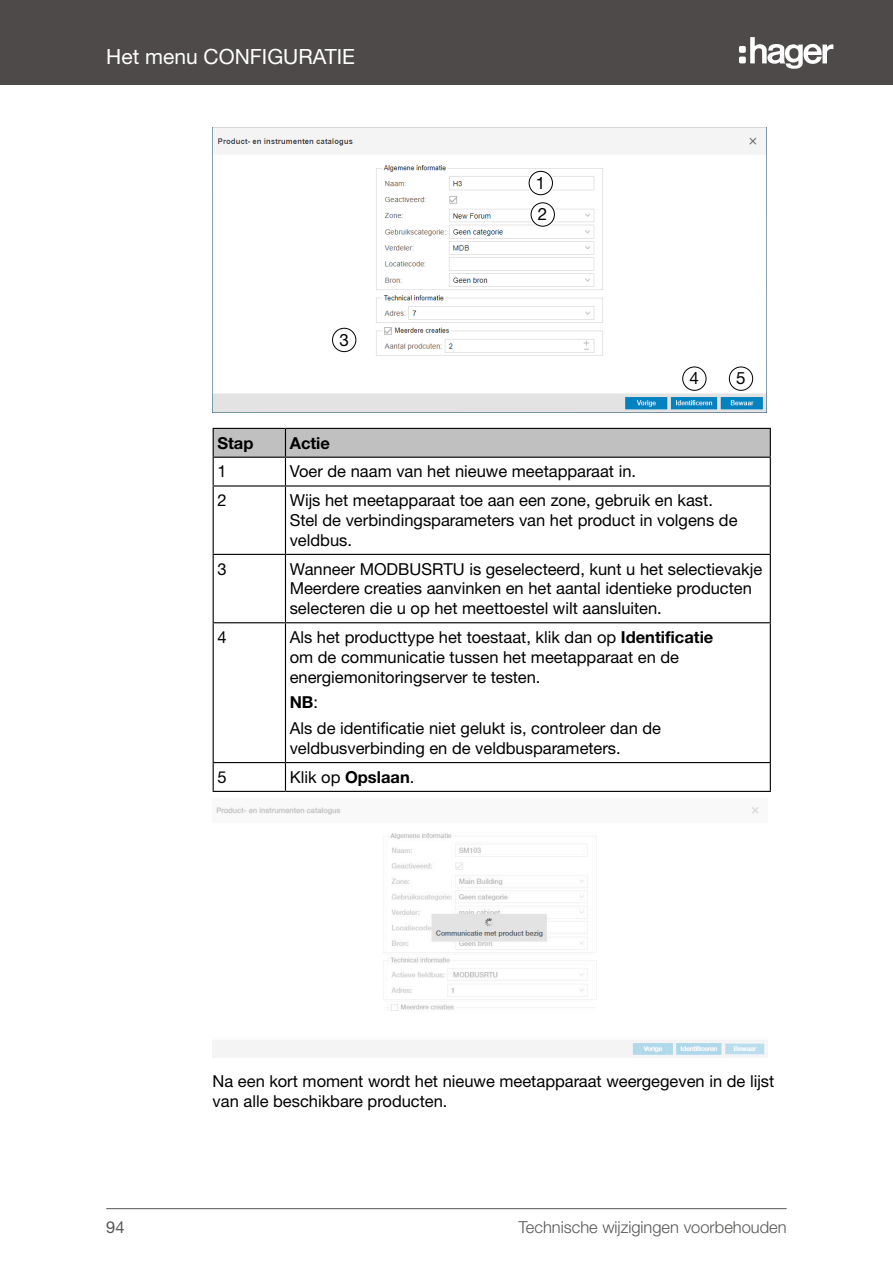
<style>
.page{position:relative;width:893px;height:1263px;background:#fff}
.page>*{position:absolute;margin:0;border:0;box-sizing:border-box;transform-origin:0 0}
.t1{font:21px "Helvetica Neue LTW1 G";color:#fff}
.t2{font:16.95px "Helvetica Neue LTW1 G";color:#000}
.Table_Body_Text{font:16.5px/19.8px "Helvetica Neue LTW1 G";color:#000}
.Body_Text{font:16.5px/19.8px "Helvetica Neue LTW1 G";color:#000}
.t3{font:300 16.5px "Helvetica Neue LTW1 G";color:#575756}
.Table_Heading{font:700 16.5px "Helvetica Neue LTW1 G";color:#000}
.Table_Body_Text-2{font:700 16.5px "Helvetica Neue LTW1 G";color:#000}
.t4{font:16.5px "Helvetica Neue LTW1 G";color:#575756}
.s1{font-weight:700}
.s2{font-weight:400}
</style>
<div class="page">
<div style="left:0;top:0;width:893px;height:85px;background:#4d4a49"></div>
<svg style="left:750px;top:37px;width:83px;height:32px"></svg>
<div style="left:739px;top:46px;width:7px;height:7px;background:#fefefe;border-radius:2px"></div>
<div style="left:739px;top:57px;width:7px;height:6px;background:#fefefe;border-radius:2px"></div>
<hr style="left:106px;top:1208px;width:681px;height:1px;background:#575756">
<img style="left:213px;top:128px;width:554px;height:285px">
<svg style="left:528px;top:170px;width:26px;height:26px"></svg>
<div style="left:529px;top:171px;width:23px;height:24px;background:#fff;border-radius:50%"></div>
<div style="left:529px;top:171px;width:24px;height:24px;border:1px solid #000;border-radius:50%"></div>
<svg style="left:530px;top:202px;width:26px;height:25px"></svg>
<div style="left:531px;top:203px;width:23px;height:23px;background:#fff;border-radius:50%"></div>
<div style="left:531px;top:203px;width:24px;height:23px;border:1px solid #000;border-radius:50%"></div>
<svg style="left:331px;top:327px;width:26px;height:26px"></svg>
<div style="left:332px;top:328px;width:24px;height:24px;background:#fff;border-radius:50%"></div>
<div style="left:332px;top:328px;width:24px;height:24px;border:1px solid #000;border-radius:50%"></div>
<svg style="left:681px;top:366px;width:26px;height:25px"></svg>
<div style="left:683px;top:367px;width:23px;height:23px;background:#fff;border-radius:50%"></div>
<div style="left:682px;top:367px;width:24px;height:23px;border:1px solid #000;border-radius:50%"></div>
<svg style="left:729px;top:366px;width:25px;height:25px"></svg>
<div style="left:729px;top:367px;width:24px;height:23px;background:#fff;border-radius:50%"></div>
<div style="left:729px;top:367px;width:24px;height:23px;border:1px solid #000;border-radius:50%"></div>
<hr style="left:213px;top:485px;width:72px;height:1px;background:#000">
<hr style="left:285px;top:485px;width:486px;height:1px;background:#000">
<hr style="left:213px;top:554px;width:72px;height:1px;background:#000">
<hr style="left:285px;top:554px;width:486px;height:1px;background:#000">
<hr style="left:213px;top:622px;width:72px;height:1px;background:#000">
<hr style="left:285px;top:622px;width:486px;height:1px;background:#000">
<hr style="left:213px;top:762px;width:72px;height:1px;background:#000">
<hr style="left:285px;top:762px;width:486px;height:1px;background:#000">
<hr style="left:285px;top:486px;width:1px;height:68px;background:#000">
<hr style="left:285px;top:555px;width:1px;height:67px;background:#000">
<hr style="left:285px;top:623px;width:1px;height:139px;background:#000">
<svg style="left:285px;top:763px;width:1px;height:28px"></svg>
<svg style="left:213px;top:428px;width:558px;height:57px"></svg>
<hr style="left:213px;top:486px;width:1px;height:68px;background:#000">
<hr style="left:770px;top:486px;width:1px;height:68px;background:#000">
<hr style="left:213px;top:555px;width:1px;height:67px;background:#000">
<hr style="left:770px;top:555px;width:1px;height:67px;background:#000">
<hr style="left:213px;top:623px;width:1px;height:139px;background:#000">
<hr style="left:770px;top:623px;width:1px;height:139px;background:#000">
<svg style="left:213px;top:763px;width:1px;height:28px"></svg>
<svg style="left:770px;top:763px;width:1px;height:28px"></svg>
<hr style="left:213px;top:791px;width:72px;height:1px;background:#000">
<hr style="left:285px;top:791px;width:486px;height:1px;background:#000">
<img style="left:213px;top:807px;width:554px;height:251px">
<p class="t1" style="left:106px;top:44px;width:250px">Het menu CONFIGURATIE</p>
<p class="t2" style="left:339px;top:329px;width:11px">3</p>
<p class="t2" style="left:536px;top:172px;width:11px">1</p>
<p class="t2" style="left:538px;top:204px;width:11px">2</p>
<p class="t2" style="left:690px;top:368px;width:24px">44</p>
<p class="t2" style="left:723px;top:368px;width:24px">55</p>
<p class="Table_Heading" style="left:217px;top:433px;width:38px">Stap</p>
<p class="Table_Heading" style="left:290px;top:433px;width:42px">Actie</p>
<p class="Table_Body_Text" style="left:217px;top:462px;width:11px">1</p>
<p class="Table_Body_Text" style="left:290px;top:462px;width:348px">Voer de naam van het nieuwe meetapparaat in.</p>
<p class="Table_Body_Text" style="left:217px;top:490px;width:11px">2</p>
<p class="Table_Body_Text" style="left:290px;top:490px;width:449px">Wijs het meetapparaat toe aan een zone, gebruik en kast.<br>Stel de verbindingsparameters van het product in volgens de veldbus.</p>
<p class="Table_Body_Text" style="left:217px;top:559px;width:11px">3</p>
<p class="Table_Body_Text" style="left:290px;top:559px;width:474px">Wanneer MODBUSRTU is geselecteerd, kunt u het selectievakje<br>Meerdere creaties aanvinken en het aantal identieke producten selecteren die u op het meettoestel wilt aansluiten.</p>
<p class="Table_Body_Text" style="left:217px;top:627px;width:11px">4</p>
<p class="Table_Body_Text" style="left:290px;top:627px;width:425px">Als het producttype het toestaat, klik dan op <span class="s1">Identificatie </span>om de communicatie tussen het meetapparaat en de energiemonitoringserver te testen.</p>
<p class="Table_Body_Text-2" style="left:290px;top:692px;width:30px">NB<span class="s2">:</span></p>
<p class="Table_Body_Text" style="left:290px;top:718px;width:373px">Als de identificatie niet gelukt is, controleer dan de veldbusverbinding en de veldbusparameters.</p>
<p class="Table_Body_Text" style="left:217px;top:767px;width:11px">5</p>
<p class="Table_Body_Text" style="left:290px;top:767px;width:126px">Klik op <span class="s1">Opslaan</span>.</p>
<p class="Body_Text" style="left:213px;top:1071px;width:563px">Na een kort moment wordt het nieuwe meetapparaat weergegeven in de lijst van alle beschikbare producten.</p>
<p class="t4" style="left:106px;top:1217px;width:20px">94</p>
<p class="t3" style="left:518px;top:1217px;width:270px">Technische wijzigingen voorbehouden</p>
</div>
